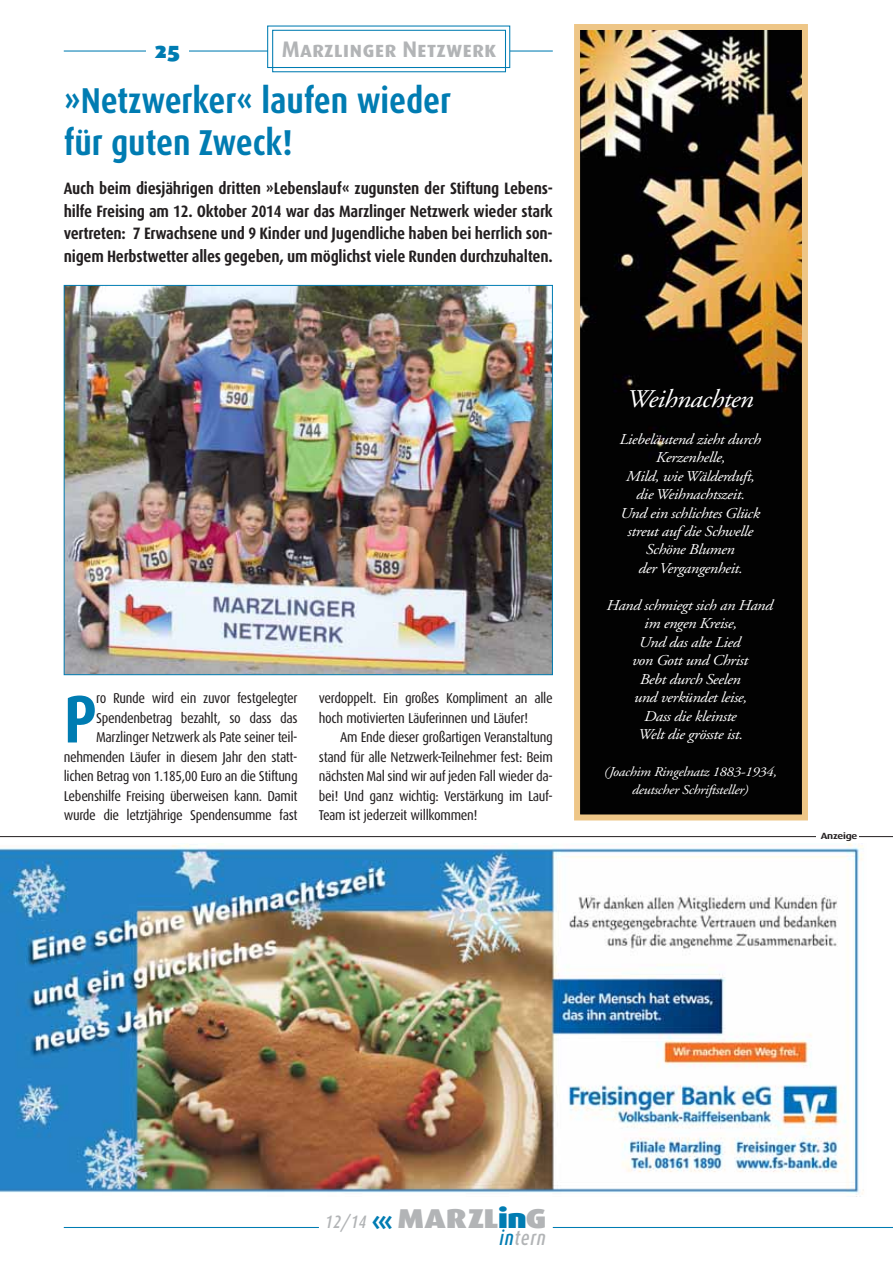
<style>
.page{position:relative;width:893px;height:1263px;background:#fff}
.page>*{position:absolute;margin:0;border:0;box-sizing:border-box;transform-origin:0 0}
.t1{font:700 67.2px "Dax Condensed";color:#007cb2}
.t2{font:700 36px/42px "Dax Condensed";letter-spacing:-.005em;color:#007cb2}
.t3{font:900 27.3px "Dax Wide";letter-spacing:-.015em;color:#b2b4b6}
.t4{font:italic 25.5px "Adobe Garamond";letter-spacing:-.025em;color:#fff;scale:1.1 1}
.t5{font:22.5px "Dax Bold Caps";color:#b2b4b6}
.t6{font:22.5px "Dax Black Caps";color:#007cb2}
.t7{font:italic 500 20.7px "Dax Condensed";letter-spacing:.045em;color:#b2b4b6;scale:.91 1}
.t8{font:700 16.5px/22.5px "Dax Condensed";letter-spacing:-.015em;color:#231f20;text-align:justify}
.t9{font:italic 15px/18.5px "Adobe Garamond";letter-spacing:-.025em;color:#fff;text-align:center;scale:1.1 1}
.t10{font:14.25px/19.5px "Dax Condensed";letter-spacing:-.025em;color:#231f20;text-align:right}
.t11{font:italic 13.5px/18.5px "Adobe Garamond";letter-spacing:-.025em;color:#fff;text-align:center;scale:1.1 1}
.t12{font:700 9px "Dax Wide";letter-spacing:-.02em;color:#231f20}
.s1{font-family:"Dax Condensed";font-weight:500;font-style:italic;font-size:18px}
.s2{font-weight:700;font-size:28.5px;color:#007cb2}
.s3{color:#007cb2}
</style>
<div class="page">
<img style="left:0;top:843px;width:864px;height:352px">
<hr style="left:0;top:836px;width:893px;height:1px;background:#231f20">
<div style="left:816px;top:832px;width:43px;height:10px;background:#fff"></div>
<hr style="left:64px;top:50px;width:489px;height:2px;background:#007cb2">
<div style="left:146px;top:30px;width:43px;height:42px;background:#fff"></div>
<svg style="left:267px;top:25px;width:244px;height:48px"></svg>
<hr style="left:64px;top:1227px;width:255px;height:1px;background:#007cb2">
<hr style="left:553px;top:1227px;width:340px;height:1px;background:#007cb2">
<img style="left:66px;top:287px;width:485px;height:386px">
<img style="left:581px;top:31px;width:220px;height:782px">
<div style="left:574px;top:24px;width:234px;height:796px;border:6px solid #eec687"></div>
<h3 class="t6" style="left:155px;top:37px;width:27px">25</h3>
<h3 class="t5" style="left:282px;top:36px;width:216px">Marzlinger Netzwerk</h3>
<h2 class="t2" style="left:64px;top:81px;width:389px">»Netzwerker« laufen wieder für guten Zweck!</h2>
<p class="t8" style="left:64px;top:178px;width:490px">Auch beim diesjährigen dritten »Lebenslauf« zugunsten der Stiftung Lebens&shy;hilfe Freising am 12. Oktober 2014 war das Marzlinger Netzwerk wieder stark vertreten: 7 Erwachsene und 9 Kinder und Jugendliche haben bei herrlich son&shy;nigem Herbstwetter alles gegeben, um möglichst viele Runden durchzuhalten.</p>
<p class="t10" style="left:64px;top:689px;width:235px">ro Runde wird ein zuvor festgelegter Spendenbetrag bezahlt, so dass das Marzlinger Netzwerk als Pate seiner teil&shy;nehmenden Läufer in diesem Jahr den statt&shy;lichen Betrag von 1.185,00 Euro an die Stiftung Lebenshilfe Freising überweisen kann. Damit wurde die letztjährige Spendensumme fast</p>
<p class="t10" style="left:319px;top:689px;width:235px;text-align:left">verdoppelt. Ein großes Kompliment an alle hoch motivierten Läuferinnen und Läufer!</p>
<h1 class="t1" style="left:64px;top:685px;width:34px">P</h1>
<p class="t10" style="left:319px;top:728px;width:235px;text-align:justify;text-indent:21px">Am Ende dieser großartigen Veranstaltung stand für alle Netzwerk-Teilnehmer fest: Beim nächsten Mal sind wir auf jeden Fall wieder da&shy;bei! Und ganz wichtig: Verstärkung im Lauf-Team ist jederzeit willkommen!</p>
<h3 class="t4" style="left:626px;top:387px;width:117px">Weihnachten</h3>
<p class="t9" style="left:619px;top:431px;width:130px">Liebeläutend zieht durch<br>Kerzenhelle,<br>Mild, wie Wälderduft, die Weihnachtszeit.<br>Und ein schlichtes Glück streut auf die Schwelle<br>Schöne Blumen<br>der Vergangenheit.</p>
<p class="t9" style="left:606px;top:597px;width:153px">Hand schmiegt sich an Hand im engen Kreise,<br>Und das alte Lied<br>von Gott und Christ<br>Bebt durch Seelen<br>und verkündet leise,<br>Dass die kleinste<br>Welt die grösste ist.</p>
<p class="t11" style="left:604px;top:763px;width:159px">(Joachim Ringelnatz 1883-1934, deutscher Schriftsteller)</p>
<p class="t12" style="left:821px;top:830px;width:38px">Anzeige</p>
<h3 class="t3" style="left:325px;top:1209px;width:223px"><span class="s1">12/14</span> <span class="s2">‹‹‹</span> MARZL<span class="s3">in</span>G</h3>
<h3 class="t7" style="left:500px;top:1226px;width:52px"><span class="s3">in</span>tern</h3>
</div>
